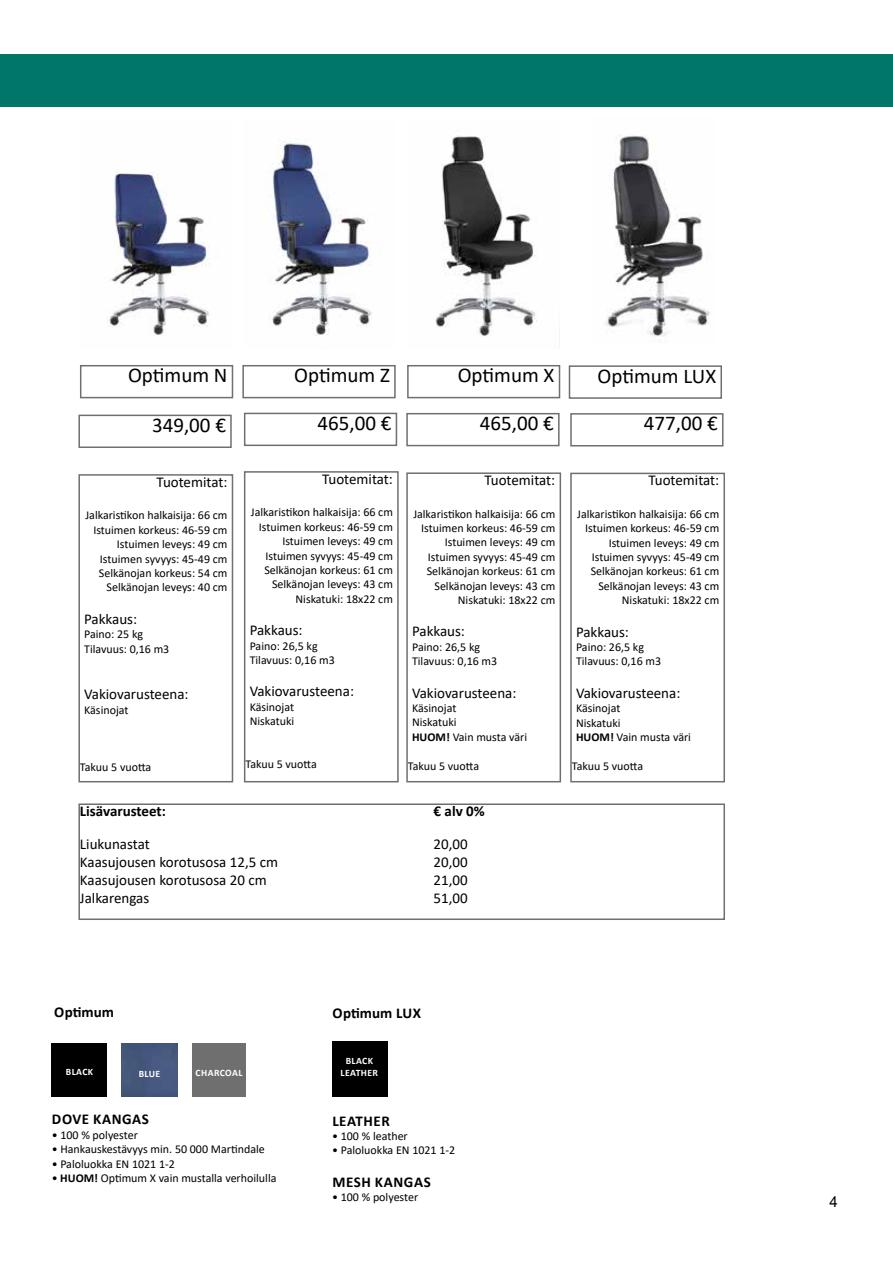
<style>
.page{position:relative;width:893px;height:1263px;background:#fff}
.page>*{position:absolute;margin:0;border:0;box-sizing:border-box;transform-origin:0 0}
.t1{font:21px "Calibri";color:#000}
.t2{font:15px/18px "Calibri";color:#000}
.t3{font:700 15px "Calibri";letter-spacing:.04em;color:#000}
.t4{font:700 15px "Calibri";letter-spacing:.02em;color:#000}
.t5{font:700 15px "Calibri";color:#000}
.t6{font:15px "Arial";color:#000}
.t7{font:12px/14.4px "Calibri";color:#000}
.t8{font:700 9.75px/11.7px "Calibri";letter-spacing:.04em;color:#fff;text-align:center}
.s1{font-weight:700}
</style>
<div class="page">
<div style="left:0;top:54px;width:893px;height:52px;background:#007669"></div>
<img style="left:269px;top:138px;width:103px;height:198px">
<img style="left:107px;top:172px;width:112px;height:163px">
<img style="left:435px;top:135px;width:102px;height:201px">
<div style="left:80px;top:365px;width:153px;height:33px;border:2px solid #706f6f"></div>
<div style="left:242px;top:365px;width:154px;height:33px;border:2px solid #706f6f"></div>
<div style="left:407px;top:365px;width:153px;height:33px;border:2px solid #706f6f"></div>
<div style="left:78px;top:415px;width:154px;height:33px;border:2px solid #706f6f"></div>
<div style="left:78px;top:474px;width:155px;height:308px;border:2px solid #706f6f"></div>
<div style="left:78px;top:803px;width:647px;height:117px;border:2px solid #706f6f"></div>
<div style="left:244px;top:413px;width:153px;height:33px;border:2px solid #706f6f"></div>
<div style="left:244px;top:471px;width:155px;height:311px;border:2px solid #706f6f"></div>
<div style="left:406px;top:413px;width:154px;height:33px;border:2px solid #706f6f"></div>
<div style="left:406px;top:472px;width:155px;height:310px;border:2px solid #706f6f"></div>
<div style="left:122px;top:1043px;width:55px;height:54px;background:#45577c"></div>
<div style="left:52px;top:1043px;width:55px;height:54px;background:#000"></div>
<div style="left:192px;top:1043px;width:54px;height:54px;background:#706f6f"></div>
<img style="left:605px;top:134px;width:105px;height:203px">
<div style="left:569px;top:365px;width:153px;height:34px;border:2px solid #706f6f"></div>
<div style="left:570px;top:413px;width:153px;height:33px;border:2px solid #706f6f"></div>
<div style="left:570px;top:473px;width:155px;height:309px;border:2px solid #706f6f"></div>
<div style="left:332px;top:1041px;width:55px;height:56px;background:#000"></div>
<h1 class="t1" style="left:128px;top:361px;width:101px">Optimum N</h1>
<h1 class="t1" style="left:294px;top:361px;width:97px">Optimum Z</h1>
<h1 class="t1" style="left:458px;top:361px;width:98px">Optimum X</h1>
<h1 class="t1" style="left:152px;top:410px;width:75px">349,00 €</h1>
<h1 class="t1" style="left:318px;top:408px;width:75px">465,00 €</h1>
<h1 class="t1" style="left:480px;top:409px;width:75px">465,00 €</h1>
<p class="t2" style="left:322px;top:469px;width:72px">Tuotemitat:</p>
<p class="t7" style="left:251px;top:505px;width:144px;text-align:right">Jalkaristikon halkaisija: 66 cm<br>Istuimen korkeus: 46-59 cm<br>Istuimen leveys: 49 cm<br>Istuimen syvyys: 45-49 cm<br>Selkänojan korkeus: 61 cm<br>Selkänojan leveys: 43 cm<br>Niskatuki: 18x22 cm</p>
<p class="t2" style="left:250px;top:621px;width:54px">Pakkaus:</p>
<p class="t7" style="left:250px;top:638px;width:87px">Paino: 26,5 kg<br>Tilavuus: 0,16 m3</p>
<p class="t2" style="left:250px;top:682px;width:106px">Vakiovarusteena:</p>
<p class="t7" style="left:250px;top:699px;width:46px">Käsinojat<br>Niskatuki</p>
<p class="t7" style="left:245px;top:757px;width:73px">Takuu 5 vuotta</p>
<p class="t2" style="left:157px;top:472px;width:72px">Tuotemitat:</p>
<p class="t7" style="left:85px;top:508px;width:144px;text-align:right">Jalkaristikon halkaisija: 66 cm<br>Istuimen korkeus: 46-59 cm<br>Istuimen leveys: 49 cm<br>Istuimen syvyys: 45-49 cm<br>Selkänojan korkeus: 54 cm<br>Selkänojan leveys: 40 cm</p>
<p class="t2" style="left:84px;top:609px;width:54px">Pakkaus:</p>
<p class="t7" style="left:84px;top:627px;width:87px">Paino: 25 kg<br>Tilavuus: 0,16 m3</p>
<p class="t2" style="left:84px;top:685px;width:106px">Vakiovarusteena:</p>
<p class="t7" style="left:84px;top:702px;width:46px">Käsinojat</p>
<p class="t7" style="left:80px;top:760px;width:73px">Takuu 5 vuotta</p>
<p class="t5" style="left:80px;top:801px;width:88px">Lisävarusteet:</p>
<p class="t2" style="left:80px;top:834px;width:200px">Liukunastat<br>Kaasujousen korotusosa 12,5 cm<br>Kaasujousen korotusosa 20 cm<br>Jalkarengas</p>
<p class="t2" style="left:484px;top:471px;width:72px">Tuotemitat:</p>
<p class="t7" style="left:413px;top:506px;width:144px;text-align:right">Jalkaristikon halkaisija: 66 cm<br>Istuimen korkeus: 46-59 cm<br>Istuimen leveys: 49 cm<br>Istuimen syvyys: 45-49 cm<br>Selkänojan korkeus: 61 cm<br>Selkänojan leveys: 43 cm<br>Niskatuki: 18x22 cm</p>
<p class="t2" style="left:412px;top:622px;width:54px">Pakkaus:</p>
<p class="t7" style="left:412px;top:639px;width:87px">Paino: 26,5 kg<br>Tilavuus: 0,16 m3</p>
<p class="t2" style="left:412px;top:683px;width:106px">Vakiovarusteena:</p>
<p class="t7" style="left:412px;top:700px;width:117px">Käsinojat<br>Niskatuki<br><span class="s1">HUOM!</span> Vain musta väri</p>
<p class="t7" style="left:408px;top:758px;width:73px">Takuu 5 vuotta</p>
<p class="t4" style="left:434px;top:801px;width:53px">€ alv 0%</p>
<p class="t2" style="left:434px;top:834px;width:36px;text-align:justify">20,00<br>20,00<br>21,00<br>51,00</p>
<h1 class="t1" style="left:598px;top:361px;width:120px">Optimum LUX</h1>
<h1 class="t1" style="left:644px;top:409px;width:75px">477,00 €</h1>
<p class="t2" style="left:648px;top:471px;width:72px">Tuotemitat:</p>
<p class="t7" style="left:577px;top:506px;width:144px;text-align:right">Jalkaristikon halkaisija: 66 cm<br>Istuimen korkeus: 46-59 cm<br>Istuimen leveys: 49 cm<br>Istuimen syvyys: 45-49 cm<br>Selkänojan korkeus: 61 cm<br>Selkänojan leveys: 43 cm<br>Niskatuki: 18x22 cm</p>
<p class="t2" style="left:576px;top:622px;width:54px">Pakkaus:</p>
<p class="t7" style="left:576px;top:639px;width:87px">Paino: 26,5 kg<br>Tilavuus: 0,16 m3</p>
<p class="t2" style="left:576px;top:683px;width:106px">Vakiovarusteena:</p>
<p class="t7" style="left:576px;top:701px;width:117px">Käsinojat<br>Niskatuki<br><span class="s1">HUOM!</span> Vain musta väri</p>
<p class="t7" style="left:572px;top:758px;width:73px">Takuu 5 vuotta</p>
<p class="t4" style="left:54px;top:1002px;width:61px">Optimum</p>
<p class="t8" style="left:66px;top:1065px;width:29px">BLACK</p>
<p class="t8" style="left:139px;top:1067px;width:23px">BLUE</p>
<p class="t8" style="left:196px;top:1067px;width:48px">CHARCOAL</p>
<p class="t3" style="left:52px;top:1109px;width:99px">DOVE KANGAS</p>
<p class="t7" style="left:52px;top:1127px;width:88px">• 100 % polyester</p>
<p class="t7" style="left:52px;top:1142px;width:215px">• Hankauskestävyys min. 50 000 Martindale</p>
<p class="t7" style="left:52px;top:1156px;width:125px">• Paloluokka EN 1021 1-2</p>
<p class="t7" style="left:52px;top:1170px;width:226px">• <span class="s1">HUOM!</span> Optimum X vain mustalla verhoilulla</p>
<p class="t4" style="left:333px;top:1003px;width:90px">Optimum LUX</p>
<p class="t8" style="left:341px;top:1055px;width:39px">BLACK<br>LEATHER</p>
<p class="t3" style="left:332px;top:1110px;width:59px">LEATHER</p>
<p class="t7" style="left:332px;top:1128px;width:77px">• 100 % leather</p>
<p class="t7" style="left:332px;top:1143px;width:125px">• Paloluokka EN 1021 1-2</p>
<p class="t3" style="left:332px;top:1171px;width:100px">MESH KANGAS</p>
<p class="t7" style="left:332px;top:1190px;width:88px">• 100 % polyester</p>
<p class="t6" style="left:830px;top:1191px;width:10px">4</p>
</div>
